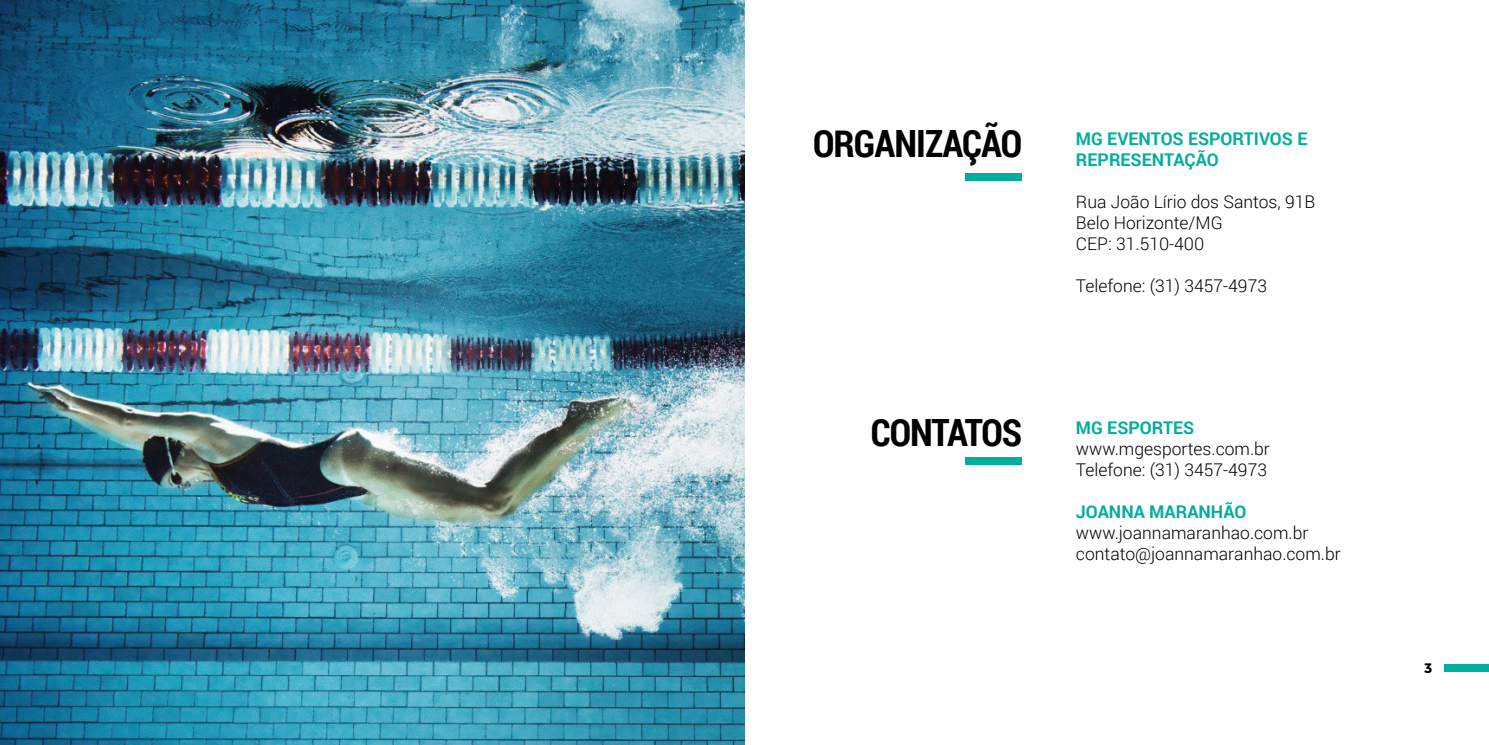
<style>
.page{position:relative;width:1489px;height:745px;background:#fff}
.page>*{position:absolute;margin:0;border:0;box-sizing:border-box;transform-origin:0 0}
.t1{font:700 37.5px "Roboto Condensed";letter-spacing:-.025em;color:#000}
.t2{font:300 17.5px/21px "Roboto";color:#000}
.t3{font:700 17.5px/21px "Roboto";color:#00ae9e}
.t4{font:700 13.75px "Montserrat";color:#000}
</style>
<div class="page">
<img style="left:0;top:0;width:744px;height:744px">
<div style="left:965px;top:174px;width:57px;height:7px;background:#00ae9e"></div>
<div style="left:965px;top:457px;width:57px;height:7px;background:#00ae9e"></div>
<div style="left:1443px;top:664px;width:45px;height:7px;background:#00ae9e"></div>
<h1 class="t1" style="left:813px;top:117px;width:210px">ORGANIZAÇÃO</h1>
<p class="t3" style="left:1075px;top:127px;width:233px">MG EVENTOS ESPORTIVOS E<br>REPRESENTAÇÃO</p>
<p class="t2" style="left:1075px;top:190px;width:241px">Rua João Lírio dos Santos, 91B<br>Belo Horizonte/MG<br>CEP: 31.510-400</p>
<p class="t2" style="left:1075px;top:274px;width:192px">Telefone: (31) 3457-4973</p>
<h1 class="t1" style="left:870px;top:406px;width:153px">CONTATOS</h1>
<p class="t3" style="left:1075px;top:416px;width:120px">MG ESPORTES</p>
<p class="t2" style="left:1075px;top:437px;width:195px">www.mgesportes.com.br<br>Telefone: (31) 3457-4973</p>
<p class="t3" style="left:1075px;top:500px;width:172px">JOANNA MARANHÃO</p>
<p class="t2" style="left:1075px;top:521px;width:266px">www.joannamaranhao.com.br contato@joannamaranhao.com.br</p>
<p class="t4" style="left:1424px;top:656px;width:9px">3</p>
</div>
